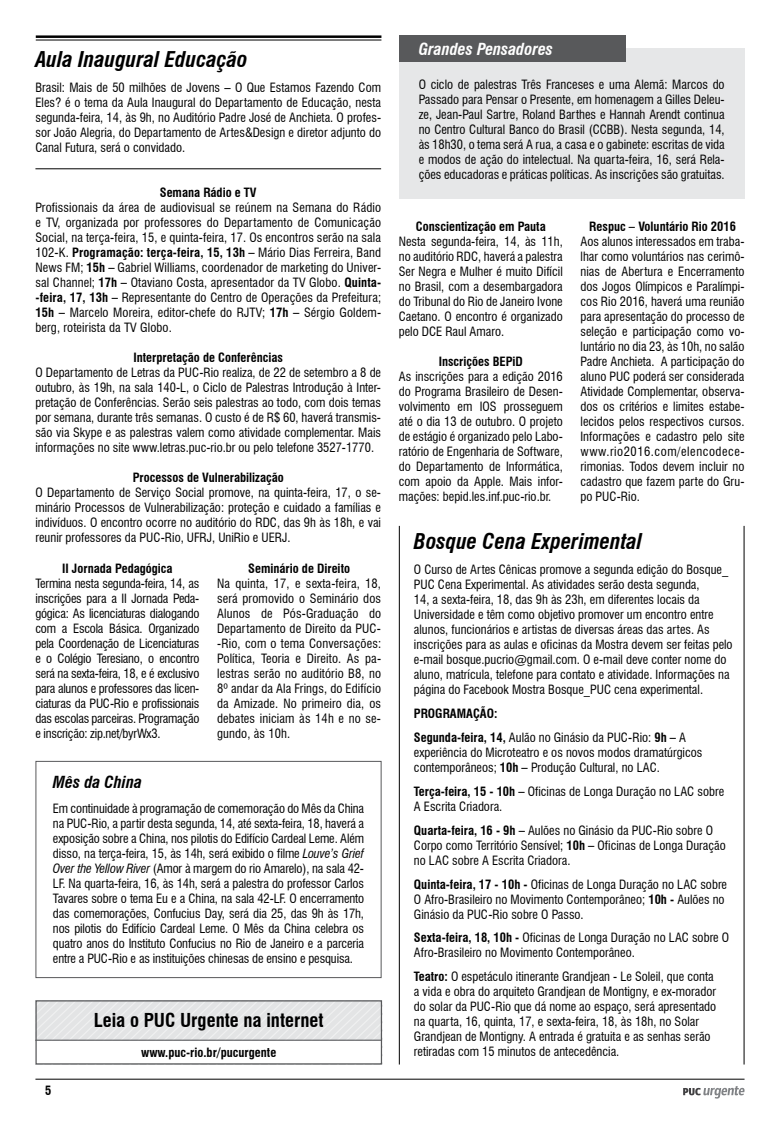
<style>
.page{position:relative;width:780px;height:1134px;background:#fff}
.page>*{position:absolute;margin:0;border:0;box-sizing:border-box;transform-origin:0 0}
.t1{font:italic 700 condensed 21.25px "Swiss 721 BT";color:#000}
.t2{font:700 condensed 18.75px "Swiss 721 BT";color:#000}
.t3{font:italic 700 condensed 16.25px "Swiss 721 BT";color:#fff}
.t4{font:italic 700 condensed 16.25px "Swiss 721 BT";color:#000}
.t5{font:condensed 12.5px/15px "Swiss 721 BT";color:#000;text-align:justify}
.t6{font:700 condensed 12.5px/23.9px "Swiss 721 BT";color:#000}
.s1{font-weight:700}
.s2{font-style:italic}
.s3{font-weight:400}
</style>
<div class="page">
<hr style="left:35px;top:1079px;width:709px;height:1px;background:#000">
<svg style="left:683px;top:1086px;width:61px;height:12px"></svg>
<hr style="left:35px;top:168px;width:346px;height:1px;background:#000">
<hr style="left:36px;top:35px;width:345px;height:3px;background:#000">
<hr style="left:36px;top:40px;width:345px;height:1px;background:#000">
<div style="left:399px;top:48px;width:345px;height:150px;background:#e6e7e8"></div>
<div style="left:399px;top:35px;width:226px;height:27px;background:#58595b"></div>
<hr style="left:399px;top:526px;width:1px;height:538px;background:#000">
<hr style="left:743px;top:526px;width:1px;height:538px;background:#000">
<div style="left:35px;top:761px;width:346px;height:217px;border:1px solid #58595b"></div>
<div style="left:35px;top:1000px;width:347px;height:39px;background:#e3e4e5"></div>
<hr style="left:35px;top:1039px;width:347px;height:2px;background:#6d6e71">
<div style="left:35px;top:1000px;width:347px;height:64px;border:1px solid #58595b"></div>
<h1 class="t1" style="left:35px;top:46px;width:213px">Aula Inaugural Educação</h1>
<p class="t5" style="left:35px;top:80px;width:347px">Brasil: Mais de 50 milhões de Jovens – O Que Estamos Fazendo Com Eles? é o tema da Aula Inaugural do Departamento de Educação, nesta segunda-feira, 14, às 9h, no Auditório Padre José de Anchieta. O profes&shy;sor João Alegria, do Departamento de Artes&amp;Design e diretor adjunto do Canal Futura, será o convidado.</p>
<p class="t6" style="left:160px;top:181px;width:98px">Semana Rádio e TV</p>
<p class="t5" style="left:35px;top:200px;width:347px">Profissionais da área de audiovisual se reúnem na Semana do Rádio e TV, organizada por professores do Departamento de Comunicação Social, na terça-feira, 15, e quinta-feira, 17. Os encontros serão na sala 102-K. <span class="s1">Programação: terça-feira, 15, 13h –</span> Mário Dias Ferreira, Band News FM; <span class="s1">15h –</span> Gabriel Williams, coordenador de marketing do Univer&shy;sal Channel; <span class="s1">17h –</span> Otaviano Costa, apresentador da TV Globo. <span class="s1">Quinta--feira, 17, 13h –</span> Representante do Centro de Operações da Prefeitura; <span class="s1">15h –</span> Marcelo Moreira, editor-chefe do RJTV; <span class="s1">17h –</span> Sérgio Goldem&shy;berg, roteirista da TV Globo.</p>
<p class="t6" style="left:133px;top:346px;width:151px">Interpretação de Conferências</p>
<p class="t5" style="left:35px;top:365px;width:347px">O Departamento de Letras da PUC-Rio realiza, de 22 de setembro a 8 de outubro, às 19h, na sala 140-L, o Ciclo de Palestras Introdução à Inter&shy;pretação de Conferências. Serão seis palestras ao todo, com dois temas por semana, durante três semanas. O custo é de R$ 60, haverá transmis&shy;são via Skype e as palestras valem como atividade complementar. Mais informações no site www.letras.puc-rio.br ou pelo telefone 3527-1770.</p>
<p class="t6" style="left:133px;top:466px;width:152px">Processos de Vulnerabilização</p>
<p class="t5" style="left:35px;top:485px;width:347px">O Departamento de Serviço Social promove, na quinta-feira, 17, o se&shy;minário Processos de Vulnerabilização: proteção e cuidado a famílias e indivíduos. O encontro ocorre no auditório do RDC, das 9h às 18h, e vai reunir professores da PUC-Rio, UFRJ, UniRio e UERJ.</p>
<p class="t6" style="left:62px;top:556px;width:112px">II Jornada Pedagógica</p>
<p class="t5" style="left:35px;top:576px;width:165px">Termina nesta segunda-feira, 14, as inscrições para a II Jornada Peda&shy;gógica: As licenciaturas dialogando com a Escola Básica. Organizado pela Coordenação de Licenciaturas e o Colégio Teresiano, o encontro será na sexta-feira, 18, e é exclusivo para alunos e professores das licen&shy;ciaturas da PUC-Rio e profissionais das escolas parceiras. Programação e inscrição: zip.net/byrWx3.</p>
<p class="t6" style="left:248px;top:556px;width:103px">Seminário de Direito</p>
<p class="t5" style="left:217px;top:576px;width:165px">Na quinta, 17, e sexta-feira, 18, será promovido o Seminário dos Alunos de Pós-Graduação do Departamento de Direito da PUC--Rio, com o tema Conversações:<br>Política, Teoria e Direito. As pa&shy;lestras serão no auditório B8, no 8º andar da Ala Frings, do Edifício da Amizade. No primeiro dia, os debates iniciam às 14h e no se&shy;gundo, às 10h.</p>
<h3 class="t4" style="left:53px;top:772px;width:90px">Mês da China</h3>
<p class="t5" style="left:53px;top:801px;width:312px">Em continuidade à programação de comemoração do Mês da China na PUC-Rio, a partir desta segunda, 14, até sexta-feira, 18, haverá a exposição sobre a China, nos pilotis do Edifício Cardeal Leme. Além disso, na terça-feira, 15, às 14h, será exibido o filme <span class="s2">Louve’s Grief Over the Yellow River</span> (Amor à margem do rio Amarelo), na sala 42- LF. Na quarta-feira, 16, às 14h, será a palestra do professor Carlos Tavares sobre o tema Eu e a China, na sala 42-LF. O encerramento das comemorações, Confucius Day, será dia 25, das 9h às 17h, nos pilotis do Edifício Cardeal Leme. O Mês da China celebra os quatro anos do Instituto Confucius no Rio de Janeiro e a parceria entre a PUC-Rio e as instituições chinesas de ensino e pesquisa.</p>
<h2 class="t2" style="left:94px;top:1008px;width:231px">Leia o PUC Urgente na internet</h2>
<p class="t6" style="left:45px;top:1079px;width:8px">5</p>
<p class="t6" style="left:141px;top:1040px;width:137px">www.puc-rio.br/pucurgente</p>
<h3 class="t3" style="left:418px;top:39px;width:136px">Grandes Pensadores</h3>
<p class="t5" style="left:418px;top:77px;width:307px">O ciclo de palestras Três Franceses e uma Alemã: Marcos do Passado para Pensar o Presente, em homenagem a Gilles Deleu&shy;ze, Jean-Paul Sartre, Roland Barthes e Hannah Arendt continua no Centro Cultural Banco do Brasil (CCBB). Nesta segunda, 14, às 18h30, o tema será A rua, a casa e o gabinete: escritas de vida e modos de ação do intelectual. Na quarta-feira, 16, será Rela&shy;ções educadoras e práticas políticas. As inscrições são gratuitas.</p>
<p class="t6" style="left:416px;top:214px;width:131px">Conscientização em Pauta</p>
<p class="t5" style="left:399px;top:234px;width:165px">Nesta segunda-feira, 14, às 11h, no auditório RDC, haverá a palestra Ser Negra e Mulher é muito Difícil no Brasil, com a desembargadora do Tribunal do Rio de Janeiro Ivone Caetano. O encontro é organizado pelo DCE Raul Amaro.</p>
<p class="t6" style="left:438px;top:349px;width:86px">Inscrições BEPiD</p>
<p class="t5" style="left:399px;top:369px;width:165px">As inscrições para a edição 2016 do Programa Brasileiro de Desen&shy;volvimento em IOS prosseguem até o dia 13 de outubro. O projeto de estágio é organizado pelo Labo&shy;ratório de Engenharia de Software, do Departamento de Informática, com apoio da Apple. Mais infor&shy;mações: bepid.les.inf.puc-rio.br.</p>
<p class="t6" style="left:589px;top:214px;width:148px">Respuc – Voluntário Rio 2016</p>
<p class="t5" style="left:580px;top:234px;width:165px">Aos alunos interessados em traba&shy;lhar como voluntários nas cerimô&shy;nias de Abertura e Encerramento dos Jogos Olímpicos e Paralímpi&shy;cos Rio 2016, haverá uma reunião para apresentação do processo de seleção e participação como vo&shy;luntário no dia 23, às 10h, no salão Padre Anchieta. A participação do aluno PUC poderá ser considerada Atividade Complementar, observa&shy;dos os critérios e limites estabe&shy;lecidos pelos respectivos cursos.<br>Informações e cadastro pelo site www.rio2016.com/elencodece&shy;rimonias. Todos devem incluir no cadastro que fazem parte do Gru&shy;po PUC-Rio.</p>
<h1 class="t1" style="left:414px;top:529px;width:230px">Bosque Cena Experimental</h1>
<p class="t5" style="left:414px;top:562px;width:320px;text-align:left">O Curso de Artes Cênicas promove a segunda edição do Bosque_ PUC Cena Experimental. As atividades serão desta segunda,<br>14, a sexta-feira, 18, das 9h às 23h, em diferentes locais da Universidade e têm como objetivo promover um encontro entre alunos, funcionários e artistas de diversas áreas das artes. As inscrições para as aulas e oficinas da Mostra devem ser feitas pelo e-mail bosque.pucrio@gmail.com. O e-mail deve conter nome do aluno, matrícula, telefone para contato e atividade. Informações na página do Facebook Mostra Bosque_PUC cena experimental.</p>
<p class="t6" style="left:414px;top:702px;width:274px">PROGRAMAÇÃO:<br>Segunda-feira, 14, <span class="s3">Aulão no Ginásio da PUC-Rio:</span> 9h – <span class="s3">A</span></p>
<p class="t5" style="left:414px;top:745px;width:290px">experiência do Microteatro e os novos modos dramatúrgicos contemporâneos; <span class="s1">10h –</span> Produção Cultural, no LAC.</p>
<p class="t5" style="left:414px;top:784px;width:312px"><span class="s1">Terça-feira, 15 - 10h –</span> Oficinas de Longa Duração no LAC sobre<br>A Escrita Criadora.</p>
<p class="t5" style="left:414px;top:823px;width:313px;text-align:left"><span class="s1">Quarta-feira, 16 - 9h –</span> Aulões no Ginásio da PUC-Rio sobre O<br>Corpo como Território Sensível; <span class="s1">10h –</span> Oficinas de Longa Duração no LAC sobre A Escrita Criadora.</p>
<p class="t5" style="left:414px;top:876px;width:315px;text-align:left"><span class="s1">Quinta-feira, 17 - 10h -</span> Oficinas de Longa Duração no LAC sobre<br>O Afro-Brasileiro no Movimento Contemporâneo; <span class="s1">10h -</span> Aulões no<br>Ginásio da PUC-Rio sobre O Passo.</p>
<p class="t5" style="left:414px;top:930px;width:317px"><span class="s1">Sexta-feira, 18, 10h -</span> Oficinas de Longa Duração no LAC sobre O<br>Afro-Brasileiro no Movimento Contemporâneo.</p>
<p class="t5" style="left:414px;top:969px;width:304px;text-align:left"><span class="s1">Teatro:</span> O espetáculo itinerante Grandjean - Le Soleil, que conta a vida e obra do arquiteto Grandjean de Montigny, e ex-morador do solar da PUC-Rio que dá nome ao espaço, será apresentado na quarta, 16, quinta, 17, e sexta-feira, 18, às 18h, no Solar Grandjean de Montigny. A entrada é gratuita e as senhas serão retiradas com 15 minutos de antecedência.</p>
</div>
